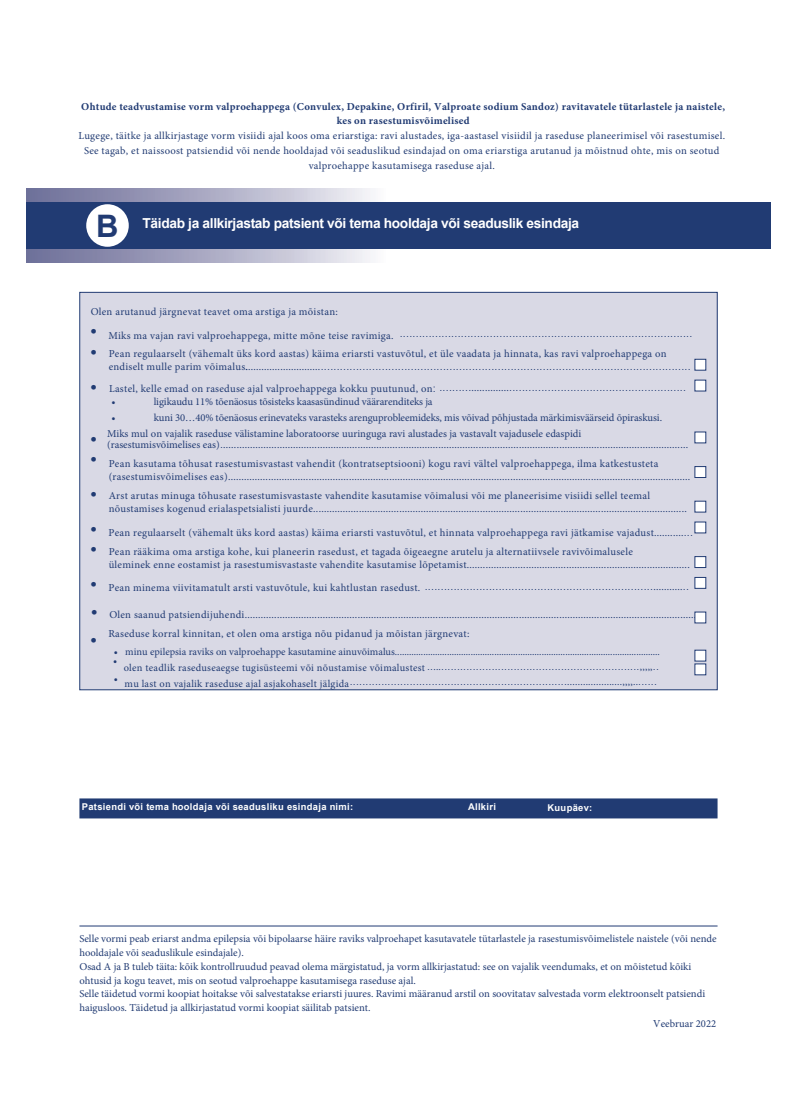
<style>
.page{position:relative;width:797px;height:1105px;background:#fff}
.page>*{position:absolute;margin:0;border:0;box-sizing:border-box;transform-origin:0 0}
.t1{font:700 31px "Arial";color:#213b73}
.t2{font:700 16.25px "Arial";color:#213b73}
.t3{font:700 13.75px "Arial";letter-spacing:-.025em;color:#fff}
.t4{font:10.62px/12.8px "Minion Pro";letter-spacing:.025em;color:#213b73}
.t5{font:10.62px/13.8px "Minion Pro";color:#213b73}
.t6{font:300 10.62px "Arial";color:#213b73}
.t7{font:10.62px/15.9px "Minion Pro";letter-spacing:-.01em;color:#213b73}
.t8{font:700 10.62px/14.8px "Minion Pro";letter-spacing:.025em;color:#213b73;text-align:center}
.t9{font:10.38px "Minion Pro";color:#223c74}
.t10{font:300 10.38px "Arial";color:#213b73}
.t11{font:10.38px "Minion Pro";letter-spacing:.025em;color:#213b73}
.t12{font:700 9.38px "Arial";letter-spacing:.035em;color:#fff}
.s1{font-weight:700;font-size:16.25px}
.s2{font-family:"Minion Pro";font-weight:400}
.s3{font-family:"Arial";font-weight:700;font-size:16.25px}
.s4{font-family:"Arial";font-weight:300}
.s5{font-size:10.62px;color:#213b73}
.s6{color:#213b73}
</style>
<div class="page">
<div style="left:80px;top:292px;width:637px;height:398px;background:#d9d9e5"></div>
<div style="left:694px;top:359px;width:12px;height:12px;background:#fff;border:1px solid #213b73"></div>
<div style="left:694px;top:380px;width:12px;height:11px;background:#fff"></div>
<svg style="left:694px;top:431px;width:12px;height:12px"></svg>
<div style="left:694px;top:466px;width:12px;height:12px;background:#fff;border:1px solid #213b73"></div>
<svg style="left:694px;top:501px;width:12px;height:12px"></svg>
<svg style="left:694px;top:521px;width:12px;height:12px"></svg>
<div style="left:694px;top:556px;width:12px;height:12px;background:#fff;border:1px solid #213b73"></div>
<div style="left:694px;top:577px;width:12px;height:12px;background:#fff;border:1px solid #213b73"></div>
<svg style="left:694px;top:611px;width:12px;height:12px"></svg>
<div style="left:694px;top:650px;width:12px;height:11px;background:#fff"></div>
<svg style="left:694px;top:663px;width:12px;height:12px"></svg>
<div style="left:79px;top:798px;width:638px;height:20px;background:#213b73"></div>
<svg style="left:26px;top:188px;width:359px;height:75px;background:#a8a9c3"></svg>
<div style="left:26px;top:202px;width:744px;height:46px;background:#213b73"></div>
<div style="left:86px;top:204px;width:43px;height:43px;background:#fff;border-radius:50%"></div>
<hr style="left:79px;top:926px;width:638px;height:1px;background:#213b73">
<p class="t8" style="left:81px;top:99px;width:645px">Ohtude teadvustamise vorm valproehappega (Convulex, Depakine, Orfiril, Valproate sodium Sandoz) ravitavatele tütarlastele ja naistele, kes on rasestumisvõimelised</p>
<p class="t4" style="left:78px;top:128px;width:648px;line-height:14.8px;text-align:center">Lugege, täitke ja allkirjastage vorm visiidi ajal koos oma eriarstiga: ravi alustades, iga-aastasel visiidil ja raseduse planeerimisel või rasestumisel.<br>See tagab, et naissoost patsiendid või nende hooldajad või seaduslikud esindajad on oma eriarstiga arutanud ja mõistnud ohte, mis on seotud valproehappe kasutamisega raseduse ajal.</p>
<h1 class="t1" style="left:96px;top:205px;width:24px">B</h1>
<p class="t3" style="left:142px;top:214px;width:438px">Täidab ja allkirjastab patsient või tema hooldaja või seaduslik esindaja</p>
<p class="t4" style="left:91px;top:305px;width:249px">Olen arutanud järgnevat teavet oma arstiga ja mõistan:</p>
<p class="t6" style="left:91px;top:328px;width:603px"><span class="s1">•</span> <span class="s2">Miks ma vajan ravi valproehappega, mitte mõne teise ravimiga.</span> ...........................................................................................</p>
<p class="t4" style="left:91px;top:348px;width:577px"><span class="s3">•</span> Pean regulaarselt (vähemalt üks kord aastas) käima eriarsti vastuvõtul, et üle vaadata ja hinnata, kas ravi valproehappega on</p>
<p class="t6" style="left:109px;top:360px;width:583px"><span class="s2">endiselt mulle parim võimalus............................</span>...................................................................................................................</p>
<p class="t4" style="left:91px;top:382px;width:597px"><span class="s3">•</span> Lastel, kelle emad on raseduse ajal valproehappega kokku puutunud, on<span class="s4">: ..........</span>..............<span class="s4">.......................................................</span></p>
<p class="t4" style="left:111px;top:395px;width:6px">•</p>
<p class="t7" style="left:154px;top:394px;width:280px">ligikaudu 11% tõenäosus tõsisteks kaasasündinud väärarenditeks ja</p>
<p class="t4" style="left:111px;top:411px;width:6px">•</p>
<p class="t7" style="left:107px;top:410px;width:556px;text-indent:47px">kuni 30…40% tõenäosus erinevateks varasteks arenguprobleemideks, mis võivad põhjustada märkimisväärseid õpiraskusi.<br>Miks mul on vajalik raseduse välistamine laboratoorse uuringuga ravi alustades ja vastavalt vajadusele edaspidi</p>
<p class="t5" style="left:107px;top:438px;width:582px">(rasestumisvõimelises eas)<span class="s4">.</span>.............................................................................................................................................................................</p>
<p class="t4" style="left:109px;top:458px;width:583px;text-indent:-18px"><sup>•</sup> Pean kasutama tõhusat rasestumisvastast vahendit (kontratseptsiooni) kogu ravi vältel valproehappega, ilma katkestusteta (rasestumisvõimelises eas)............................................................................................................................................................................</p>
<p class="t4" style="left:109px;top:490px;width:579px;text-indent:-18px"><span class="s3">•</span> Arst arutas minuga tõhusate rasestumisvastaste vahendite kasutamise võimalusi või me planeerisime visiidi sellel teemal nõustamises kogenud erialaspetsialisti juurde...........................................................................................................................................</p>
<p class="t4" style="left:91px;top:526px;width:604px"><span class="s3">•</span> Pean regulaarselt (vähemalt üks kord aastas) käima eriarsti vastuvõtul, et hinnata valproehappega ravi jätkamise vajadust...........<span class="s4">...</span></p>
<p class="t4" style="left:109px;top:545px;width:582px;text-indent:-18px"><span class="s3">•</span> Pean rääkima oma arstiga kohe, kui planeerin rasedust, et tagada õigeaegne arutelu ja alternatiivsele ravivõimalusele<br>üleminek enne eostamist ja rasestumisvastaste vahendite kasutamise lõpetamist...................................................................................</p>
<p class="t4" style="left:91px;top:582px;width:600px"><span class="s3">•</span> Pean minema viivitamatult arsti vastuvõtule, kui kahtlustan rasedust. <span class="s4">.......................................................................</span>...........<span class="s4">..</span></p>
<p class="t4" style="left:91px;top:608px;width:606px"><span class="s3">•</span> Olen saanud patsiendijuhendi........................................................................................................................................................................</p>
<h2 class="t2" style="left:91px;top:631px;width:7px">•</h2>
<h2 class="t2" style="left:91px;top:430px;width:7px">•</h2>
<p class="t4" style="left:108px;top:627px;width:362px">Raseduse korral kinnitan, et olen oma arstiga nõu pidanud ja mõistan järgnevat:</p>
<p class="t4" style="left:113px;top:655px;width:6px">•</p>
<p class="t11" style="left:124px;top:661px;width:536px">olen teadlik raseduseaegse tugisüsteemi või nõustamise võimalustest <span class="s4">..</span>...<span class="s4">...............................................................</span>,,,,,<span class="s4">..</span></p>
<p class="t10" style="left:114px;top:676px;width:544px"><sup>•</sup> <span class="s2">mu last on vajalik raseduse ajal asjakohaselt jälgida</span> .....................................................................<span class="s2">.....................,,,,..</span>......</p>
<p class="t9" style="left:114px;top:644px;width:547px"><span class="s5">•</span> minu epilepsia raviks on valproehappe kasutamine ainuvõimalus................................................................................................................</p>
<p class="t12" style="left:82px;top:800px;width:273px">Patsiendi või tema hooldaja või seadusliku esindaja nimi:</p>
<p class="t12" style="left:468px;top:800px;width:29px">Allkiri</p>
<p class="t12" style="left:547px;top:801px;width:52px">Kuupäev:<span class="s6">e</span></p>
<p class="t5" style="left:79px;top:932px;width:639px">Selle vormi peab eriarst andma epilepsia või bipolaarse häire raviks valproehapet kasutavatele tütarlastele ja rasestumisvõimelistele naistele (või nende hooldajale või seaduslikule esindajale).<br>Osad A ja B tuleb täita: kõik kontrollruudud peavad olema märgistatud, ja vorm allkirjastatud: see on vajalik veendumaks, et on mõistetud kõiki ohtusid ja kogu teavet, mis on seotud valproehappe kasutamisega raseduse ajal.<br>Selle täidetud vormi koopiat hoitakse või salvestatakse eriarsti juures. Ravimi määranud arstil on soovitatav salvestada vorm elektroonselt patsiendi haigusloos. Täidetud ja allkirjastatud vormi koopiat säilitab patsient.</p>
<p class="t5" style="left:653px;top:1016px;width:64px">Veebruar 2022</p>
</div>
